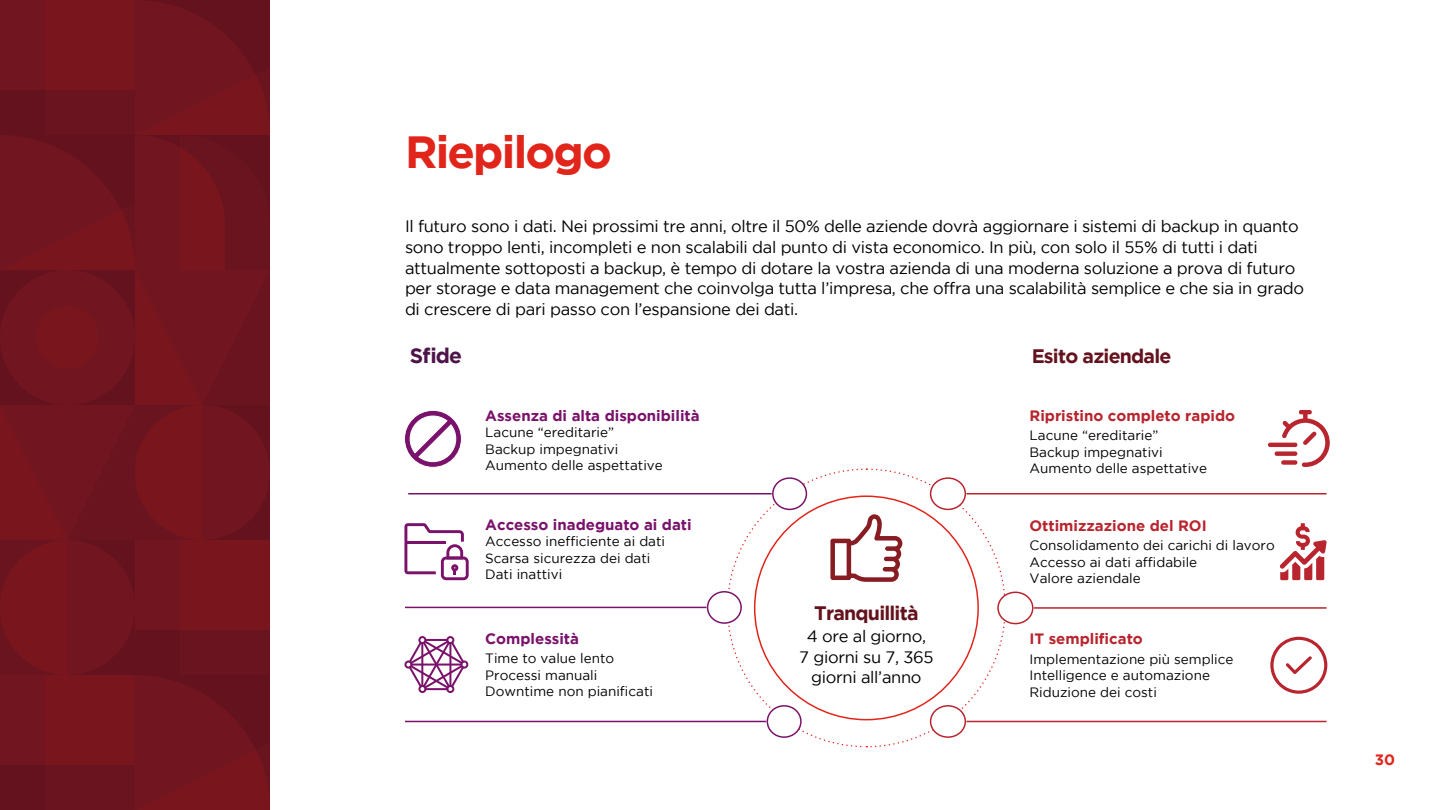
<style>
.page{position:relative;width:1440px;height:810px;background:#fff}
.page>*{position:absolute;margin:0;border:0;box-sizing:border-box;transform-origin:0 0}
.t1{font:700 45px "Gotham";letter-spacing:-.04em;color:#e1251b}
.t2{font:700 21px "Gotham";color:#4d144a}
.t3{font:700 19.5px "Gotham";letter-spacing:-.04em;color:#64131e}
.t4{font:16.5px/20.6px "Gotham";letter-spacing:-.02em;color:#000}
.t5{font:700 15px "Gotham";color:#7a126b}
.t6{font:700 15px "Gotham";color:#b8252e}
.t7{font:700 15px "Gotham";color:#e1251b}
.t8{font:13.5px/16.5px "Gotham";color:#000}
</style>
<div class="page">
<div style="left:997px;top:592px;width:37px;height:32px;border:2px solid #b8252e;border-radius:50%"></div>
<hr style="left:1034px;top:607px;width:293px;height:2px;background:#b8252e">
<div style="left:707px;top:591px;width:35px;height:33px;border:2px solid #7a126b;border-radius:50%"></div>
<hr style="left:405px;top:607px;width:301px;height:1px;background:#7a126b">
<hr style="left:966px;top:721px;width:361px;height:1px;background:#b8252e">
<hr style="left:405px;top:721px;width:361px;height:1px;background:#7a126b">
<hr style="left:966px;top:493px;width:361px;height:1px;background:#b8252e">
<hr style="left:408px;top:493px;width:364px;height:1px;background:#7a126b">
<svg style="left:726px;top:468px;width:281px;height:280px"></svg>
<svg style="left:1280px;top:523px;width:47px;height:57px"></svg>
<svg style="left:404px;top:636px;width:64px;height:57px"></svg>
<hr style="left:411px;top:664px;width:51px;height:2px;background:#7a126b">
<svg style="left:1270px;top:637px;width:57px;height:57px"></svg>
<svg style="left:404px;top:523px;width:65px;height:57px"></svg>
<svg style="left:1268px;top:410px;width:62px;height:57px"></svg>
<svg style="left:404px;top:410px;width:58px;height:58px"></svg>
<div style="left:0;top:0;width:270px;height:810px;background:linear-gradient(to right,#72151f,#6f141e)"></div>
<h1 class="t1" style="left:405px;top:126px;width:209px">Riepilogo</h1>
<p class="t4" style="left:405px;top:216px;width:901px">Il futuro sono i dati. Nei prossimi tre anni, oltre il 50% delle aziende dovrà aggiornare i sistemi di backup in quanto sono troppo lenti, incompleti e non scalabili dal punto di vista economico. In più, con solo il 55% di tutti i dati attualmente sottoposti a backup, è tempo di dotare la vostra azienda di una moderna soluzione a prova di futuro per storage e data management che coinvolga tutta l’impresa, che offra una scalabilità semplice e che sia in grado di crescere di pari passo con l’espansione dei dati.</p>
<p class="t2" style="left:410px;top:343px;width:54px">Sfide</p>
<p class="t3" style="left:1032px;top:344px;width:141px">Esito aziendale</p>
<p class="t5" style="left:485px;top:407px;width:216px">Assenza di alta disponibilità</p>
<p class="t8" style="left:485px;top:424px;width:179px">Lacune “ereditarie”<br>Backup impegnativi<br>Aumento delle aspettative</p>
<p class="t5" style="left:485px;top:516px;width:208px">Accesso inadeguato ai dati</p>
<p class="t8" style="left:485px;top:533px;width:181px">Accesso inefficiente ai dati<br>Scarsa sicurezza dei dati<br>Dati inattivi</p>
<p class="t5" style="left:485px;top:630px;width:95px">Complessità</p>
<p class="t8" style="left:485px;top:650px;width:169px">Time to value lento<br>Processi manuali<br>Downtime non pianificati</p>
<p class="t3" style="left:814px;top:602px;width:106px">Tranquillità</p>
<p class="t4" style="left:799px;top:626px;width:136px;text-align:center">4 ore al giorno,<br>7 giorni su 7, 365 giorni all’anno</p>
<p class="t6" style="left:1030px;top:407px;width:207px">Ripristino completo rapido</p>
<p class="t8" style="left:1030px;top:427px;width:179px">Lacune “ereditarie”<br>Backup impegnativi<br>Aumento delle aspettative</p>
<p class="t6" style="left:1030px;top:517px;width:179px">Ottimizzazione del ROI</p>
<p class="t8" style="left:1030px;top:537px;width:247px">Consolidamento dei carichi di lavoro<br>Accesso ai dati affidabile<br>Valore aziendale</p>
<p class="t6" style="left:1030px;top:630px;width:115px">IT semplificato</p>
<p class="t8" style="left:1030px;top:651px;width:206px">Implementazione più semplice<br>Intelligence e automazione<br>Riduzione dei costi</p>
<p class="t7" style="left:1375px;top:751px;width:22px">30</p>
</div>
